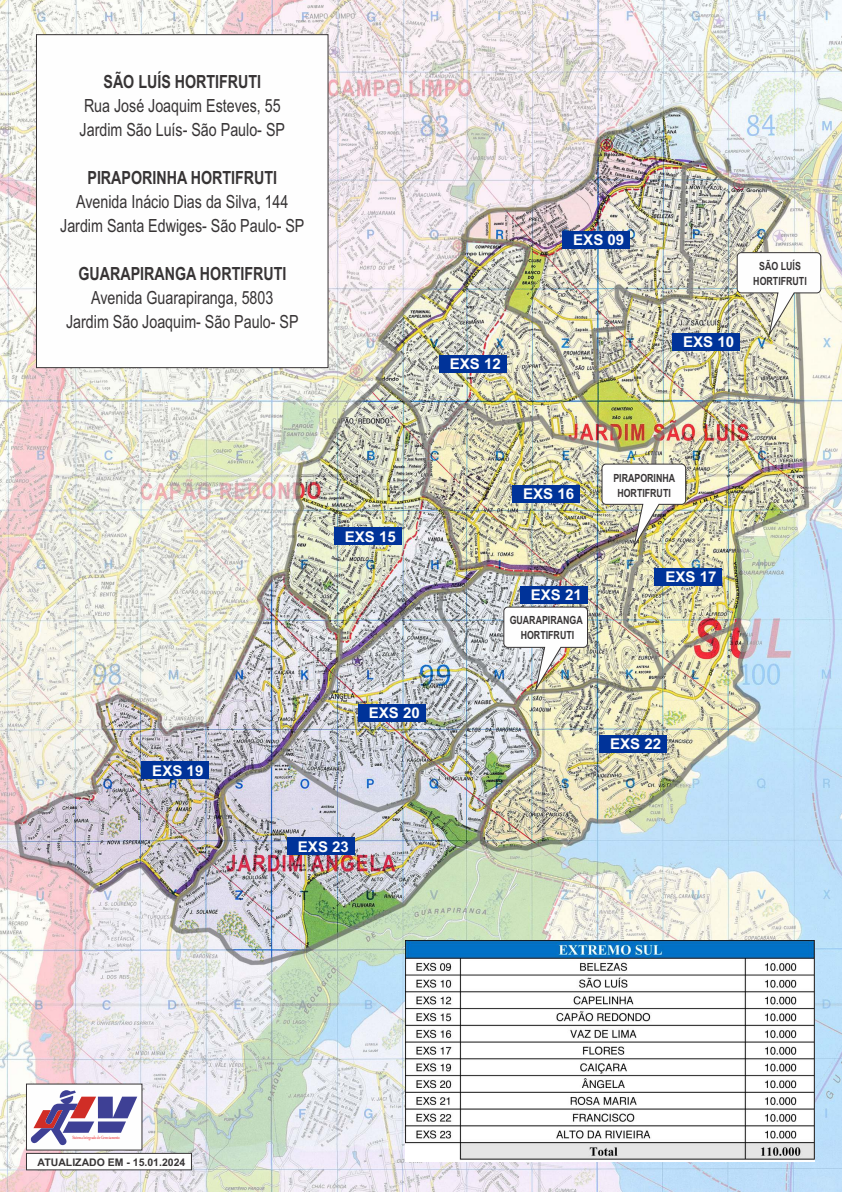
<style>
.page{position:relative;width:842px;height:1192px;background:#fff}
.page>*{position:absolute;margin:0;border:0;box-sizing:border-box;transform-origin:0 0}
.t1{font:18.15px/24px "Arial";color:#373435;text-align:center;scale:.79 1}
.t2{font:700 18.15px "Arial";color:#373435;scale:.79 1}
.t3{font:700 14.8px "Arial";color:#fefefe}
.t4{font:700 11.25px/14.9px "Arial";color:#373435;text-align:center;scale:.79 1}
.t5{font:700 10.5px "Arial";color:#373435}
.t6{font:6.75px "Microsoft Uighur";color:#ed3237;scale:.71 1}
</style>
<div class="page">
<img style="left:0;top:0;width:842px;height:1192px">
<svg style="left:26px;top:1084px;width:166px;height:86px"></svg>
<div style="left:563px;top:231px;width:67px;height:18px;background:#039"></div>
<svg style="left:36px;top:34px;width:293px;height:334px"></svg>
<img style="left:406px;top:941px;width:409px;height:221px">
<div style="left:672px;top:333px;width:67px;height:17px;background:#039"></div>
<div style="left:439px;top:355px;width:67px;height:17px;background:#039"></div>
<div style="left:334px;top:528px;width:67px;height:17px;background:#039"></div>
<div style="left:512px;top:485px;width:67px;height:18px;background:#039"></div>
<div style="left:655px;top:568px;width:67px;height:17px;background:#039"></div>
<div style="left:142px;top:762px;width:67px;height:17px;background:#039"></div>
<div style="left:358px;top:704px;width:67px;height:17px;background:#039"></div>
<div style="left:520px;top:586px;width:67px;height:17px;background:#039"></div>
<div style="left:599px;top:735px;width:67px;height:18px;background:#039"></div>
<div style="left:287px;top:838px;width:67px;height:17px;background:#039"></div>
<img style="left:602px;top:464px;width:84px;height:84px">
<svg style="left:737px;top:252px;width:84px;height:84px"></svg>
<img style="left:504px;top:607px;width:84px;height:84px">
<p class="t2" style="left:103px;top:74px;width:201px">SÃO LUÍS HORTIFRUTI</p>
<p class="t1" style="left:80px;top:95px;width:261px;text-align:left">Rua José Joaquim Esteves, 55<br>Jardim São Luís- São Paulo- SP</p>
<p class="t2" style="left:87px;top:171px;width:242px">PIRAPORINHA HORTIFRUTI</p>
<p class="t1" style="left:60px;top:191px;width:311px">Avenida Inácio Dias da Silva, 144<br>Jardim Santa Edwiges- São Paulo- SP</p>
<p class="t2" style="left:78px;top:267px;width:265px">GUARAPIRANGA HORTIFRUTI</p>
<p class="t1" style="left:66px;top:287px;width:296px">Avenida Guarapiranga, 5803<br>Jardim São Joaquim- São Paulo- SP</p>
<p class="t3" style="left:450px;top:358px;width:53px">EXS 12</p>
<p class="t3" style="left:573px;top:235px;width:53px">EXS 09</p>
<p class="t3" style="left:683px;top:336px;width:53px">EXS 10</p>
<p class="t4" style="left:753px;top:259px;width:69px">SÃO LUÍS<br>HORTIFRUTI</p>
<p class="t3" style="left:152px;top:765px;width:53px">EXS 19</p>
<p class="t3" style="left:345px;top:531px;width:53px">EXS 15</p>
<p class="t3" style="left:369px;top:707px;width:53px">EXS 20</p>
<p class="t3" style="left:298px;top:841px;width:53px">EXS 23</p>
<p class="t3" style="left:523px;top:488px;width:53px">EXS 16</p>
<p class="t3" style="left:531px;top:589px;width:53px">EXS 21</p>
<p class="t4" style="left:510px;top:614px;width:94px">GUARAPIRANGA<br>HORTIFRUTI</p>
<p class="t4" style="left:613px;top:472px;width:80px">PIRAPORINHA<br>HORTIFRUTI</p>
<p class="t3" style="left:665px;top:571px;width:53px">EXS 17</p>
<p class="t3" style="left:610px;top:738px;width:53px">EXS 22</p>
<p class="t6" style="left:72px;top:1134px;width:68px">Sistema Integrado de Gereciamento</p>
<p class="t5" style="left:38px;top:1158px;width:149px">ATUALIZADO EM - 15.01.2024</p>
</div>
